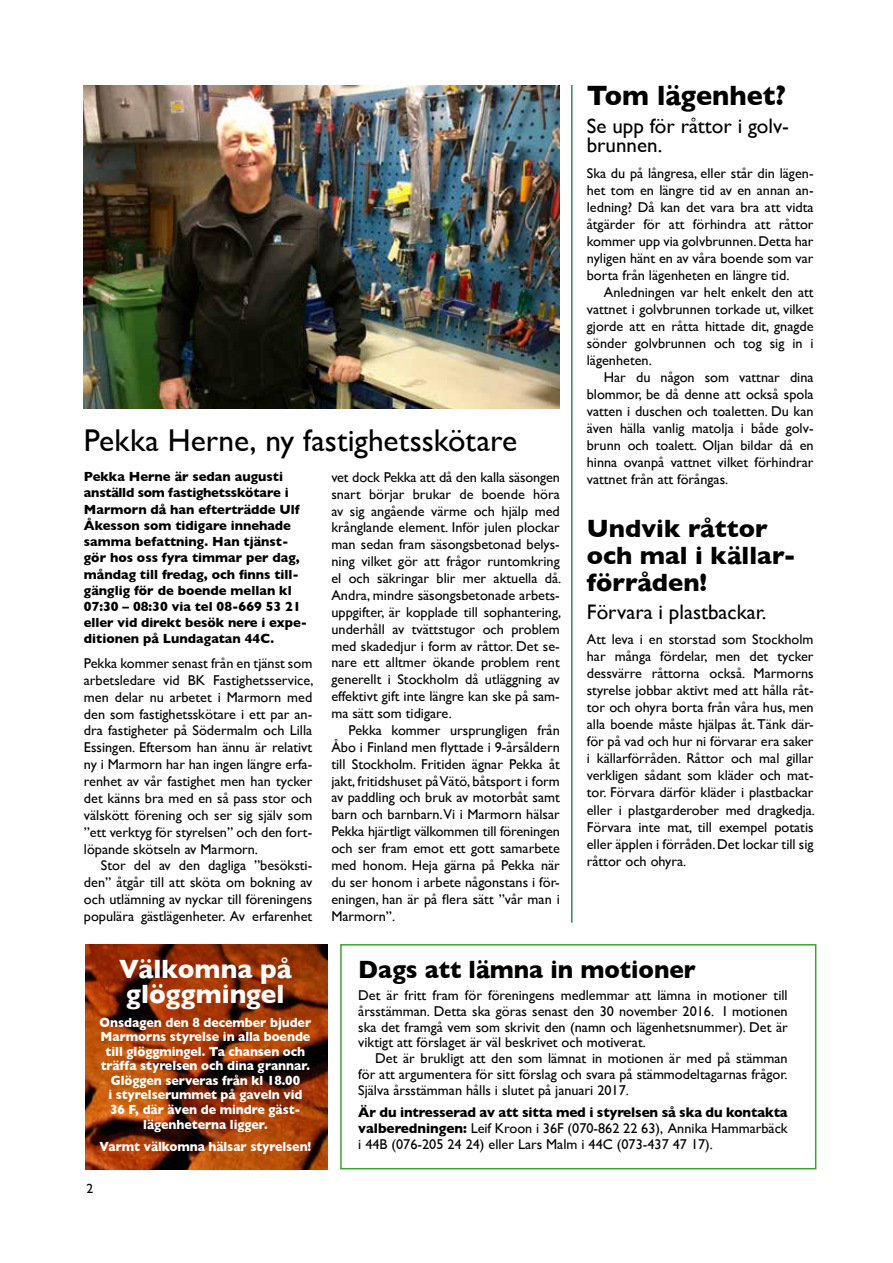
<style>
.page{position:relative;width:893px;height:1263px;background:#fff}
.page>*{position:absolute;margin:0;border:0;box-sizing:border-box;transform-origin:0 0}
.t1{font:31.5px "Gill Sans";color:#000}
.t2{font:700 28.5px "Gill Sans";color:#000;scale:.95 1}
.t3{font:700 27px/25.5px "Gill Sans";color:#fff}
.t4{font:700 25.5px/27px "Gill Sans";color:#000}
.t5{font:700 25.5px "Gill Sans";color:#000;scale:.95 1}
.t6{font:21px/19.5px "Gill Sans";color:#000}
.t7{font:14.25px/16.8px "Gill Sans";color:#000;text-align:justify}
.t8{font:700 13.5px/16.2px "Gill Sans";color:#000}
.t9{font:700 13.5px/14.5px "Gill Sans";letter-spacing:-.005em;color:#fff;text-align:center;scale:.93 1}
.t10{font:13.5px "Gill Sans";color:#000}
.s1{font-weight:700}
</style>
<div class="page">
<img style="left:84px;top:85px;width:476px;height:323px">
<div style="left:340px;top:944px;width:476px;height:225px;border:2px solid #3ea134"></div>
<img style="left:85px;top:944px;width:243px;height:225px">
<hr style="left:571px;top:85px;width:2px;height:838px;background:#3a8754">
<h1 class="t1" style="left:84px;top:422px;width:435px">Pekka Herne, ny fastighetsskötare</h1>
<p class="t8" style="left:84px;top:468px;width:225px">Pekka Herne är sedan augusti anställd som fastighetsskötare i<br>Marmorn då han efterträdde Ulf<br>Åkesson som tidigare innehade samma befattning. Han tjänst&shy;gör hos oss fyra timmar per dag, måndag till fredag, och finns till&shy;gänglig för de boende mellan kl<br>07:30 – 08:30 via tel 08-669 53 21 eller vid direkt besök nere i expe&shy;ditionen på Lundagatan 44C.</p>
<p class="t7" style="left:84px;top:655px;width:231px">Pekka kommer senast från en tjänst som arbetsledare vid BK Fastighetsservice, men delar nu arbetet i Marmorn med den som fastighetsskötare i ett par an&shy;dra fastigheter på Södermalm och Lilla Essingen. Eftersom han ännu är relativt ny i Marmorn har han ingen längre erfa&shy;renhet av vår fastighet men han tycker det känns bra med en så pass stor och välskött förening och ser sig själv som ”ett verktyg för styrelsen” och den fort&shy;löpande skötseln av Marmorn.</p>
<p class="t7" style="left:84px;top:857px;width:230px;text-indent:17px">Stor del av den dagliga ”besöksti&shy;den” åtgår till att sköta om bokning av och utlämning av nyckar till föreningens populära gästlägenheter. Av erfarenhet</p>
<p class="t7" style="left:331px;top:468px;width:231px">vet dock Pekka att då den kalla säsongen snart börjar brukar de boende höra av sig angående värme och hjälp med krånglande element. Inför julen plockar man sedan fram säsongsbetonad belys&shy;ning vilket gör att frågor runtomkring el och säkringar blir mer aktuella då.<br>Andra, mindre säsongsbetonade arbets&shy;uppgifter, är kopplade till sophantering, underhåll av tvättstugor och problem med skadedjur i form av råttor. Det se&shy;nare ett alltmer ökande problem rent generellt i Stockholm då utläggning av effektivt gift inte längre kan ske på sam&shy;ma sätt som tidigare.</p>
<p class="t7" style="left:331px;top:722px;width:230px;text-indent:17px">Pekka kommer ursprungligen från Åbo i Finland men flyttade i 9-årsåldern till Stockholm. Fritiden ägnar Pekka åt jakt, fritidshuset på Vätö, båtsport i form av paddling och bruk av motorbåt samt barn och barnbarn. Vi i Marmorn hälsar Pekka hjärtligt välkommen till föreningen och ser fram emot ett gott samarbete med honom. Heja gärna på Pekka när du ser honom i arbete någonstans i för&shy;eningen, han är på flera sätt ”vår man i Marmorn”.</p>
<h2 class="t2" style="left:587px;top:72px;width:211px">Tom lägenhet?</h2>
<h3 class="t6" style="left:587px;top:116px;width:204px">Se upp för råttor i golv&shy;brunnen.</h3>
<p class="t7" style="left:587px;top:164px;width:228px">Ska du på långresa, eller står din lägen&shy;het tom en längre tid av en annan an&shy;ledning? Då kan det vara bra att vidta åtgärder för att förhindra att råttor kommer upp via golvbrunnen. Detta har nyligen hänt en av våra boende som var borta från lägenheten en längre tid.</p>
<p class="t7" style="left:587px;top:283px;width:228px;text-indent:17px">Anledningen var helt enkelt den att vattnet i golvbrunnen torkade ut, vilket gjorde att en råtta hittade dit, gnagde sönder golvbrunnen och tog sig in i lägenheten.</p>
<p class="t7" style="left:587px;top:368px;width:228px;text-indent:17px">Har du någon som vattnar dina blommor, be då denne att också spola vatten i duschen och toaletten. Du kan även hälla vanlig matolja i både golv&shy;brunn och toalett. Oljan bildar då en hinna ovanpå vattnet vilket förhindrar vattnet från att förångas.</p>
<h3 class="t4" style="left:587px;top:514px;width:211px">Undvik råttor och mal i källar&shy;förråden!</h3>
<h3 class="t6" style="left:587px;top:602px;width:181px">Förvara i plastbackar.</h3>
<p class="t7" style="left:587px;top:631px;width:230px">Att leva i en storstad som Stockholm har många fördelar, men det tycker dessvärre råttorna också. Marmorns styrelse jobbar aktivt med att hålla råt&shy;tor och ohyra borta från våra hus, men alla boende måste hjälpas åt. Tänk där&shy;för på vad och hur ni förvarar era saker i källarförråden. Råttor och mal gillar verkligen sådant som kläder och mat&shy;tor. Förvara därför kläder i plastbackar eller i plastgarderober med dragkedja.<br>Förvara inte mat, till exempel potatis eller äpplen i förråden. Det lockar till sig råttor och ohyra.</p>
<h3 class="t3" style="left:119px;top:955px;width:174px">Välkomna på glöggmingel</h3>
<p class="t9" style="left:100px;top:1014px;width:229px">Onsdagen den 8 december bjuder<br>Marmorns styrelse in alla boende till glöggmingel. Ta chansen och träffa styrelsen och dina grannar.<br>Glöggen serveras från kl 18.00<br>i styrelserummet på gaveln vid<br>36 F, där även de mindre gäst&shy;lägenheterna ligger.</p>
<p class="t9" style="left:99px;top:1139px;width:229px">Varmt välkomna hälsar styrelsen!</p>
<p class="t10" style="left:87px;top:1180px;width:8px">2</p>
<h3 class="t5" style="left:358px;top:949px;width:357px">Dags att lämna in motioner</h3>
<p class="t7" style="left:358px;top:987px;width:431px;line-height:15.9px">Det är fritt fram för föreningens medlemmar att lämna in motioner till årsstämman. Detta ska göras senast den 30 november 2016. I motionen ska det framgå vem som skrivit den (namn och lägenhetsnummer). Det är viktigt att förslaget är väl beskrivet och motiverat.</p>
<p class="t7" style="left:358px;top:1050px;width:431px;line-height:15.9px;text-indent:17px">Det är brukligt att den som lämnat in motionen är med på stämman för att argumentera för sitt förslag och svara på stämmodeltagarnas frågor.<br>Själva årsstämman hålls i slutet på januari 2017.</p>
<p class="t7" style="left:358px;top:1104px;width:431px;line-height:15.9px"><span class="s1">Är du intresserad av att sitta med i styrelsen så ska du kontakta valberedningen:</span> Leif Kroon i 36F (070-862 22 63), Annika Hammarbäck i 44B (076-205 24 24) eller Lars Malm i 44C (073-437 47 17).</p>
</div>
